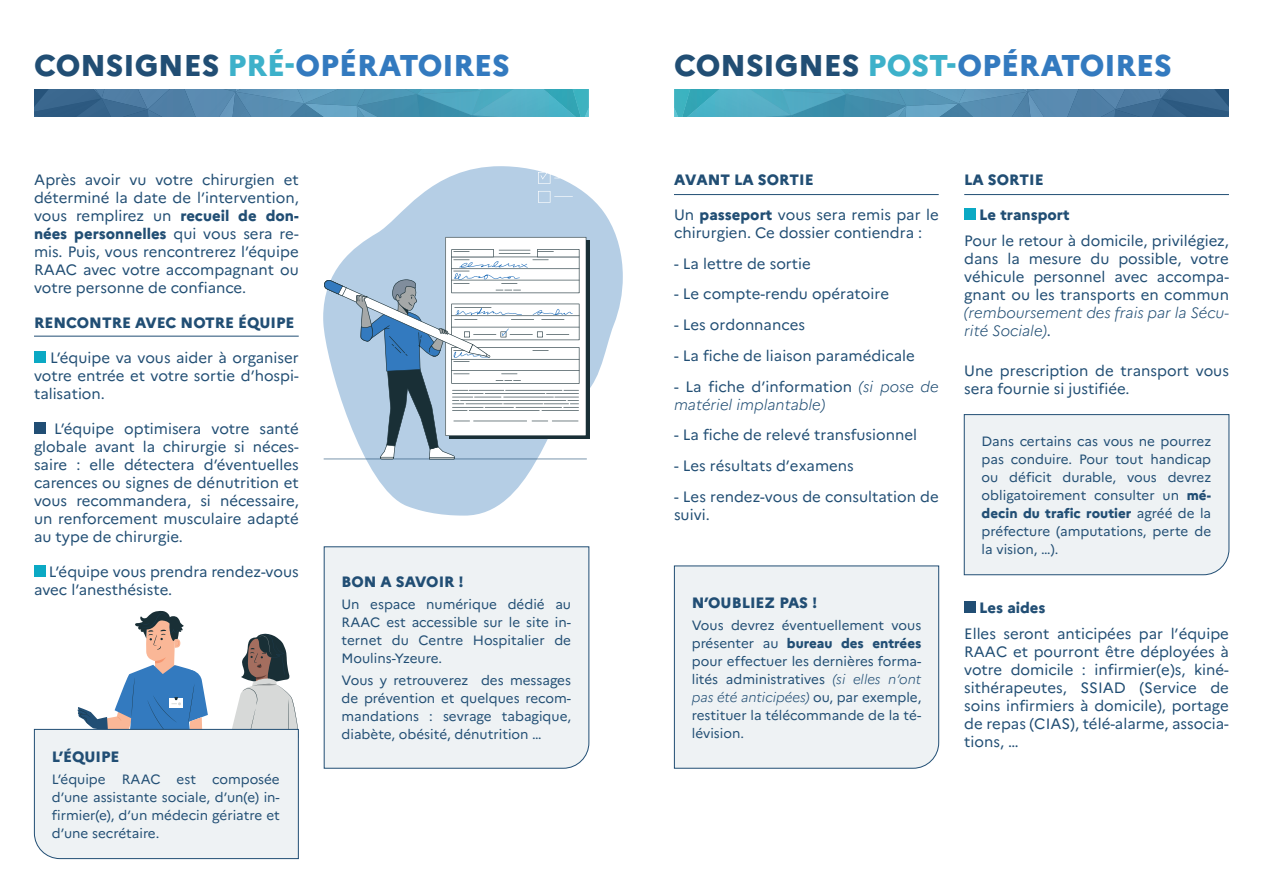
<style>
.page{position:relative;width:1263px;height:893px;background:#fff}
.page>*{position:absolute;margin:0;border:0;box-sizing:border-box;transform-origin:0 0}
.t1{font:800 30px "Marianne";color:#337abf}
.t2{font:15px/18px "Marianne";color:#214e74;text-align:justify}
.t3{font:800 15px "Marianne";color:#214e74}
.t4{font:italic 300 15px/18px "Marianne";color:#214e74}
.t5{font:13.5px/18px "Marianne";color:#214e74;text-align:justify}
.s1{color:#214e74}
.s2{color:#3db1ca}
.s3{font-weight:800}
.s4{font-weight:400;font-style:normal}
.s5{font-weight:300;font-style:italic}
</style>
<div class="page">
<svg style="left:34px;top:89px;width:555px;height:28px;background:#4b8eae"></svg>
<svg style="left:674px;top:89px;width:555px;height:28px;background:#4b8fae"></svg>
<div style="left:34px;top:351px;width:12px;height:12px;background:#0ba9c4"></div>
<div style="left:34px;top:422px;width:12px;height:12px;background:#214e74"></div>
<div style="left:34px;top:565px;width:12px;height:12px;background:#0ba9c4"></div>
<div style="left:964px;top:208px;width:12px;height:12px;background:#0ba9c4"></div>
<div style="left:964px;top:601px;width:12px;height:12px;background:#214e74"></div>
<svg style="left:323px;top:166px;width:300px;height:350px"></svg>
<svg style="left:324px;top:237px;width:263px;height:223px"></svg>
<div style="left:674px;top:565px;width:265px;height:204px;background:#eef2f4"></div>
<div style="left:963px;top:414px;width:267px;height:161px;background:#eef2f4"></div>
<hr style="left:34px;top:336px;width:265px;height:1px;background:#214e74">
<hr style="left:674px;top:194px;width:265px;height:1px;background:#214e74">
<hr style="left:964px;top:194px;width:265px;height:1px;background:#214e74">
<div style="left:323px;top:546px;width:267px;height:223px;background:#eef2f4"></div>
<svg style="left:34px;top:610px;width:265px;height:250px"></svg>
<h1 class="t1" style="left:34px;top:42px;width:477px"><span class="s1">CONSIGNES</span> <span class="s2">PRÉ-</span>OPÉRATOIRES</h1>
<h1 class="t1" style="left:674px;top:42px;width:499px"><span class="s1">CONSIGNES</span> <span class="s2">POST-</span>OPÉRATOIRES</h1>
<p class="t2" style="left:34px;top:169px;width:266px">Après avoir vu votre chirurgien et déterminé la date de l’intervention, vous remplirez un <span class="s3">recueil de don&shy;nées personnelles</span> qui vous sera re&shy;mis. Puis, vous rencontrerez l’équipe RAAC avec votre accompagnant ou votre personne de confiance.</p>
<p class="t3" style="left:34px;top:311px;width:262px">RENCONTRE AVEC NOTRE ÉQUIPE</p>
<p class="t2" style="left:34px;top:347px;width:266px;text-indent:16px">L’équipe va vous aider à organiser votre entrée et votre sortie d’hospi&shy;talisation.</p>
<p class="t2" style="left:34px;top:418px;width:266px;text-indent:20px">L’équipe optimisera votre santé globale avant la chirurgie si néces&shy;saire : elle détectera d’éventuelles carences ou signes de dénutrition et vous recommandera, si nécessaire, un renforcement musculaire adapté au type de chirurgie.</p>
<p class="t2" style="left:34px;top:561px;width:266px;text-indent:15px">L’équipe vous prendra rendez-vous avec l’anesthésiste.</p>
<p class="t3" style="left:52px;top:744px;width:69px">L’ÉQUIPE</p>
<p class="t5" style="left:52px;top:769px;width:230px">L’équipe RAAC est composée d’une assistante sociale, d’un(e) in&shy;firmier(e), d’un médecin gériatre et d’une secrétaire.</p>
<p class="t3" style="left:342px;top:570px;width:124px">BON A SAVOIR !</p>
<p class="t5" style="left:342px;top:594px;width:231px">Un espace numérique dédié au RAAC est accessible sur le site in&shy;ternet du Centre Hospitalier de Moulins-Yzeure.</p>
<p class="t5" style="left:342px;top:670px;width:231px">Vous y retrouverez des messages de prévention et quelques recom&shy;mandations : sevrage tabagique, diabète, obésité, dénutrition …</p>
<p class="t3" style="left:674px;top:168px;width:141px">AVANT LA SORTIE</p>
<p class="t2" style="left:674px;top:204px;width:266px">Un <span class="s3">passeport</span> vous sera remis par le chirurgien. Ce dossier contiendra :</p>
<p class="t2" style="left:674px;top:253px;width:138px">- La lettre de sortie</p>
<p class="t2" style="left:674px;top:284px;width:217px">- Le compte-rendu opératoire</p>
<p class="t2" style="left:674px;top:315px;width:133px">- Les ordonnances</p>
<p class="t2" style="left:674px;top:345px;width:242px">- La fiche de liaison paramédicale</p>
<p class="t4" style="left:674px;top:376px;width:266px"><span class="s4">- La fiche d’information</span> (si pose de matériel implantable)</p>
<p class="t2" style="left:674px;top:425px;width:245px">- La fiche de relevé transfusionnel</p>
<p class="t2" style="left:674px;top:456px;width:181px">- Les résultats d’examens</p>
<p class="t2" style="left:674px;top:486px;width:266px">- Les rendez-vous de consultation de suivi.</p>
<p class="t3" style="left:692px;top:591px;width:127px">N’OUBLIEZ PAS !</p>
<p class="t5" style="left:692px;top:615px;width:231px">Vous devrez éventuellement vous présenter au <span class="s3">bureau des entrées </span>pour effectuer les dernières forma&shy;lités administratives <span class="s5">(si elles n’ont pas été anticipées)</span> ou, par exemple, restituer la télécommande de la té&shy;lévision.</p>
<p class="t3" style="left:964px;top:168px;width:81px">LA SORTIE</p>
<p class="t3" style="left:979px;top:203px;width:92px">Le transport</p>
<p class="t2" style="left:964px;top:231px;width:266px">Pour le retour à domicile, privilégiez, dans la mesure du possible, votre véhicule personnel avec accompa&shy;gnant ou les transports en commun</p>
<p class="t4" style="left:964px;top:303px;width:266px">(remboursement des frais par la Sécu&shy;rité Sociale)<span class="s4">.</span></p>
<p class="t2" style="left:964px;top:360px;width:266px">Une prescription de transport vous sera fournie si justifiée.</p>
<p class="t5" style="left:982px;top:431px;width:231px">Dans certains cas vous ne pourrez pas conduire. Pour tout handicap ou déficit durable, vous devrez obligatoirement consulter un <span class="s3">mé&shy;decin du trafic routier</span> agréé de la préfecture (amputations, perte de la vision, …).</p>
<p class="t3" style="left:979px;top:596px;width:68px">Les aides</p>
<p class="t2" style="left:964px;top:624px;width:266px">Elles seront anticipées par l’équipe RAAC et pourront être déployées à votre domicile : infirmier(e)s, kiné&shy;sithérapeutes, SSIAD (Service de soins infirmiers à domicile), portage de repas (CIAS), télé-alarme, associa&shy;tions, …</p>
</div>
